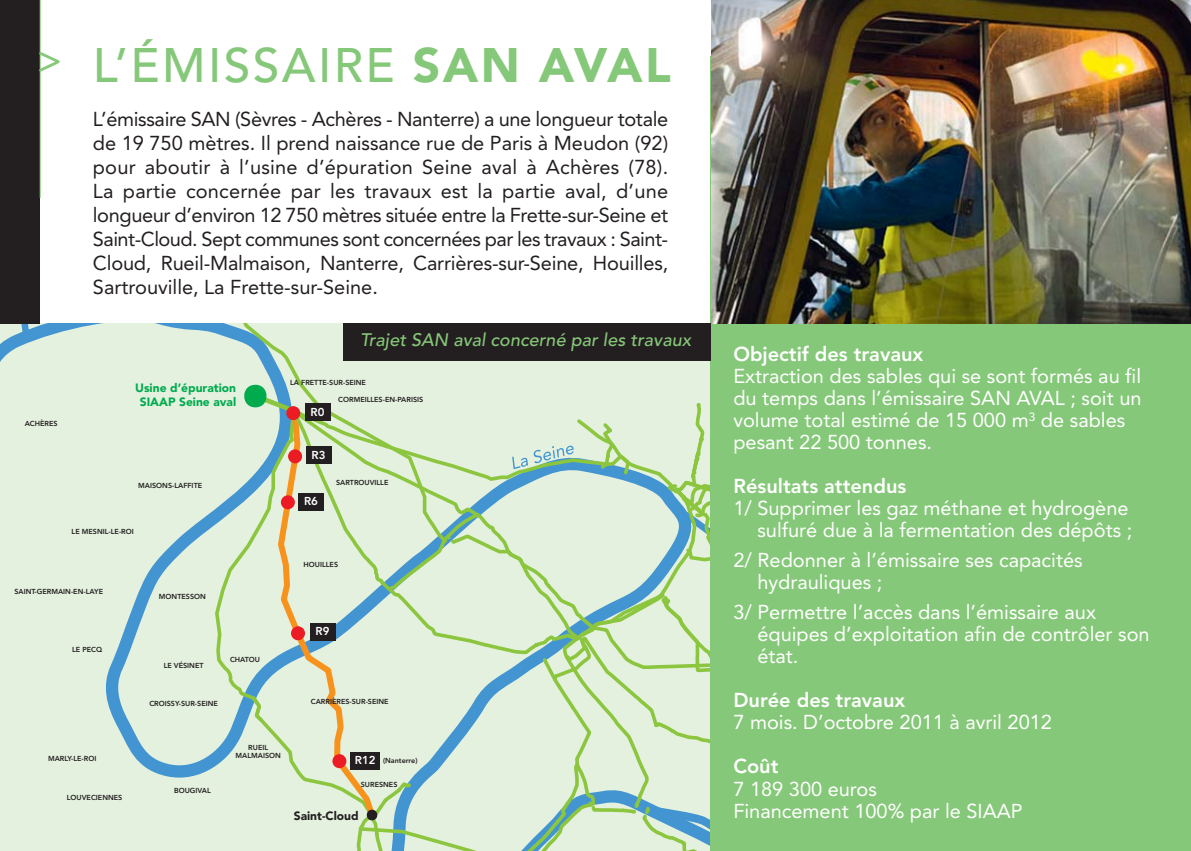
<style>
.page{position:relative;width:1191px;height:851px;background:#fff}
.page>*{position:absolute;margin:0;border:0;box-sizing:border-box;transform-origin:0 0}
.t1{font:500 48px "Avenir";letter-spacing:.05em;color:#86c879}
.t2{font:20px/24px "Avenir";color:#231f20;text-align:justify}
.t3{font:20px/22px "Avenir";color:#fff}
.t4{font:800 20px "Avenir";color:#fff}
.t5{font:500 18px "Avenir";color:#86c879}
.t6{font:900 12px/14.4px "Avenir";color:#00ab4e;text-align:center}
.t7{font:900 12px "Avenir";color:#231f20}
.t8{font:800 11.4px "Avenir";color:#fff}
.t9{font:800 7.2px/8.6px "Avenir";color:#231f20;text-align:center}
.s1{font-weight:900}
.s2{font-size:11.4px;color:#fff}
</style>
<div class="page">
<div style="left:0;top:361px;width:710px;height:489px;background:#e4f1df"></div>
<div style="left:0;top:323px;width:450px;height:223px;background:#e4f1df"></div>
<svg style="left:213px;top:385px;width:497px;height:465px;background:#d0e4cf"></svg>
<div style="left:286px;top:406px;width:14px;height:14px;background:#ed1c24;border-radius:50%"></div>
<div style="left:288px;top:449px;width:14px;height:14px;background:#ed1c24;border-radius:50%"></div>
<div style="left:281px;top:495px;width:14px;height:14px;background:#ed1c24;border-radius:50%"></div>
<div style="left:291px;top:626px;width:14px;height:14px;background:#ed1c24;border-radius:50%"></div>
<div style="left:332px;top:754px;width:14px;height:14px;background:#ed1c24;border-radius:50%"></div>
<div style="left:710px;top:57px;width:481px;height:793px;background:#86c879"></div>
<div style="left:0;top:0;width:40px;height:323px;background:#231f20"></div>
<hr style="left:40px;top:0;width:1px;height:198px;background:#86c879">
<img style="left:711px;top:0;width:480px;height:323px">
<div style="left:343px;top:323px;width:368px;height:38px;background:#231f20"></div>
<h1 class="t1" style="left:38px;top:45px;width:634px"><sup>&gt;</sup> L’ÉMISSAIRE <span class="s1">SAN AVAL</span></h1>
<p class="t2" style="left:93px;top:109px;width:577px">L’émissaire SAN (Sèvres - Achères - Nanterre) a une longueur totale de 19 750 mètres. Il prend naissance rue de Paris à Meudon (92) pour aboutir à l’usine d’épuration Seine aval à Achères (78).<br>La partie concernée par les travaux est la partie aval, d’une longueur d’environ 12 750 mètres située entre la Frette-sur-Seine et Saint-Cloud. Sept communes sont concernées par les travaux : Saint-Cloud, Rueil-Malmaison, Nanterre, Carrières-sur-Seine, Houilles, Sartrouville, La Frette-sur-Seine.</p>
<p class="t9" style="left:25px;top:419px;width:34px">ACHÈRES</p>
<p class="t6" style="left:135px;top:381px;width:102px">Usine d’épuration<br>SIAAP Seine aval</p>
<p class="t9" style="left:138px;top:482px;width:65px">MAISONS-LAFFITE</p>
<p class="t9" style="left:72px;top:527px;width:64px">LE MESNIL-LE-ROI</p>
<p class="t9" style="left:14px;top:588px;width:90px">SAINT-GERMAIN-EN-LAYE</p>
<p class="t9" style="left:72px;top:645px;width:32px">LE PECQ</p>
<p class="t9" style="left:159px;top:593px;width:48px">MONTESSON</p>
<p class="t9" style="left:164px;top:661px;width:41px">LE VÉSINET</p>
<p class="t9" style="left:149px;top:700px;width:70px">CROISSY-SUR-SEINE</p>
<p class="t9" style="left:230px;top:655px;width:32px">CHATOU</p>
<p class="t5" style="left:360px;top:332px;width:335px">Trajet SAN aval concerné par les travaux</p>
<p class="t9" style="left:290px;top:379px;width:77px">LA FRETTE-SUR-SEINE</p>
<p class="t9" style="left:338px;top:395px;width:87px">CORMEILLES-EN-PARISIS</p>
<p class="t8" style="left:310px;top:407px;width:15px">R0</p>
<p class="t8" style="left:312px;top:450px;width:15px">R3</p>
<p class="t8" style="left:304px;top:496px;width:15px">R6</p>
<p class="t9" style="left:336px;top:478px;width:54px">SARTROUVILLE</p>
<p class="t9" style="left:304px;top:560px;width:36px">HOUILLES</p>
<p class="t8" style="left:316px;top:626px;width:15px">R9</p>
<p class="t9" style="left:311px;top:697px;width:79px">CARRIÈRES-SUR-SEINE</p>
<p class="t9" style="left:48px;top:754px;width:50px">MARLY-LE-ROI</p>
<p class="t9" style="left:67px;top:793px;width:57px">LOUVECIENNES</p>
<p class="t9" style="left:174px;top:786px;width:38px">BOUGIVAL</p>
<p class="t9" style="left:235px;top:743px;width:47px">RUEIL<br>MALMAISON</p>
<p class="t9" style="left:355px;top:757px;width:64px"><span class="s2">R12</span> (Nanterre)</p>
<p class="t9" style="left:361px;top:780px;width:38px">SURESNES</p>
<p class="t7" style="left:294px;top:810px;width:66px">Saint-Cloud</p>
<p class="t4" style="left:733px;top:346px;width:191px">Objectif des travaux</p>
<p class="t3" style="left:733px;top:367px;width:410px">Extraction des sables qui se sont formés au fil du temps dans l’émissaire SAN AVAL ; soit un volume total estimé de 15 000 m<sup>3</sup> de sables pesant 22 500 tonnes.</p>
<p class="t4" style="left:733px;top:478px;width:174px">Résultats attendus</p>
<p class="t3" style="left:733px;top:499px;width:400px;text-align:right">1/ Supprimer les gaz méthane et hydrogène sulfuré due à la fermentation des dépôts ;</p>
<p class="t3" style="left:757px;top:551px;width:327px;text-indent:-24px">2/ Redonner à l’émissaire ses capacités hydrauliques ;</p>
<p class="t3" style="left:757px;top:603px;width:394px;text-indent:-24px">3/ Permettre l’accès dans l’émissaire aux équipes d’exploitation afin de contrôler son état.</p>
<p class="t4" style="left:733px;top:692px;width:173px">Durée des travaux</p>
<p class="t3" style="left:733px;top:713px;width:320px">7 mois. D’octobre 2011 à avril 2012</p>
<p class="t4" style="left:733px;top:758px;width:47px">Coût</p>
<p class="t3" style="left:733px;top:779px;width:291px">7 189 300 euros<br>Financement 100% par le SIAAP</p>
</div>
